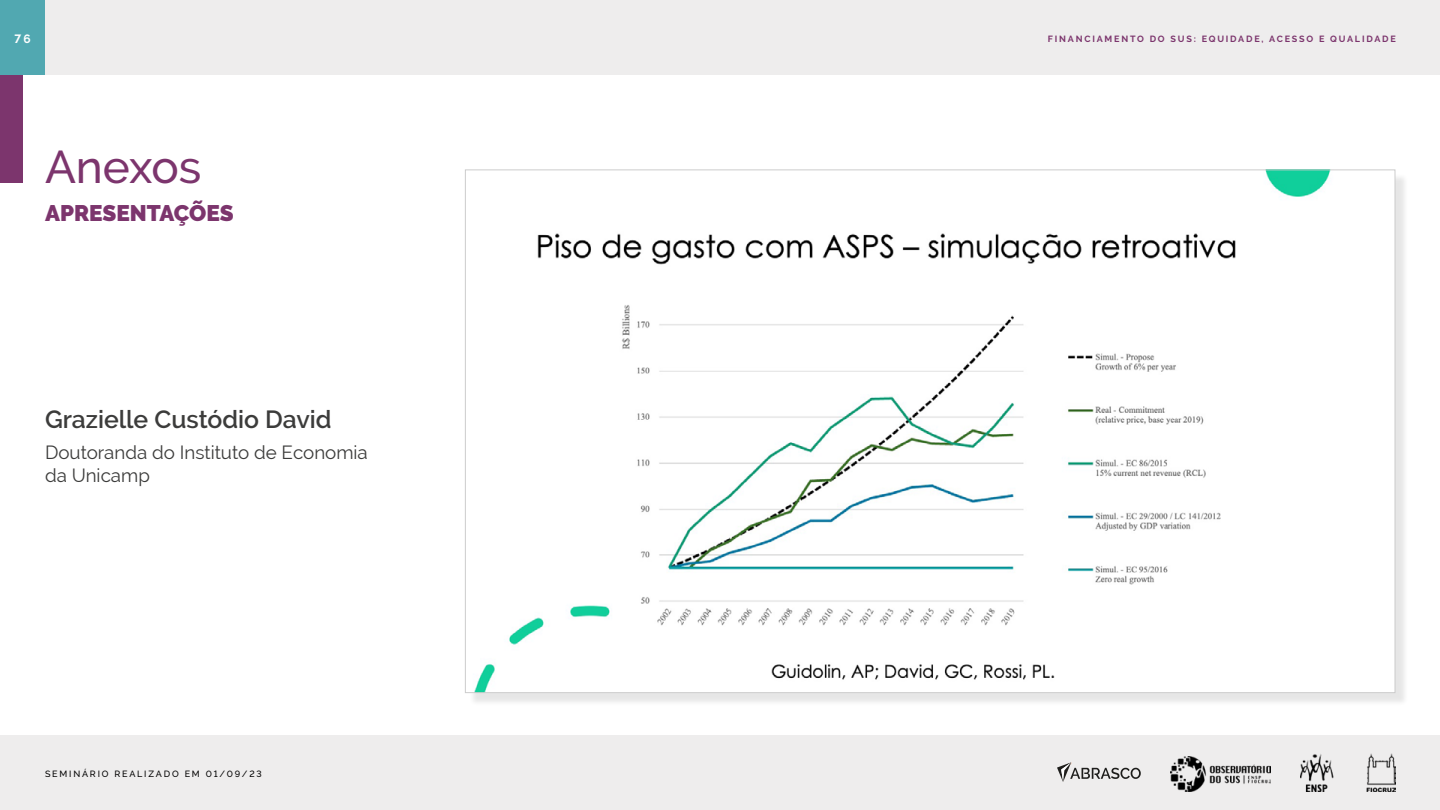
<style>
.page{position:relative;width:1440px;height:810px;background:#fff}
.page>*{position:absolute;margin:0;border:0;box-sizing:border-box;transform-origin:0 0}
.t1{font:500 45.75px "Raleway";color:#7c356d}
.t2{font:600 24.75px "Raleway";color:#3c3c3b}
.t3{font:900 22.5px "Raleway";color:#7c356d}
.t4{font:18.75px/22.5px "Raleway";color:#3c3c3b}
.t5{font:700 12px "Raleway";color:#fff}
.t6{font:700 9px "Raleway";letter-spacing:.2em;color:#7c356d}
.t7{font:500 9px "Raleway";letter-spacing:.2em;color:#000}
</style>
<div class="page">
<div style="left:0;top:735px;width:1440px;height:75px;background:#eeeded"></div>
<div style="left:0;top:0;width:1440px;height:75px;background:#eeeded"></div>
<img style="left:1366px;top:753px;width:30px;height:38px">
<img style="left:1300px;top:754px;width:34px;height:37px">
<svg style="left:1057px;top:762px;width:84px;height:20px"></svg>
<img style="left:1171px;top:756px;width:99px;height:35px">
<div style="left:0;top:0;width:45px;height:75px;background:#51a8b1"></div>
<div style="left:469px;top:174px;width:940px;height:532px;background:#000;opacity:.1"></div>
<img style="left:469px;top:172px;width:924px;height:519px">
<div style="left:0;top:75px;width:22px;height:108px;background:#7c356d"></div>
<h3 class="t5" style="left:14px;top:32px;width:18px">76</h3>
<h1 class="t1" style="left:45px;top:140px;width:158px">Anexos</h1>
<h3 class="t3" style="left:45px;top:200px;width:190px">APRESENTAÇÕES</h3>
<h2 class="t2" style="left:45px;top:405px;width:288px">Grazielle Custódio David</h2>
<h3 class="t4" style="left:45px;top:441px;width:324px">Doutoranda do Instituto de Economia da Unicamp</h3>
<p class="t7" style="left:45px;top:768px;width:218px">SEMINÁRIO REALIZADO EM 01/09/23</p>
<p class="t6" style="left:1048px;top:33px;width:349px">FINANCIAMENTO DO SUS: EQUIDADE, ACESSO E QUALIDADE</p>
</div>
